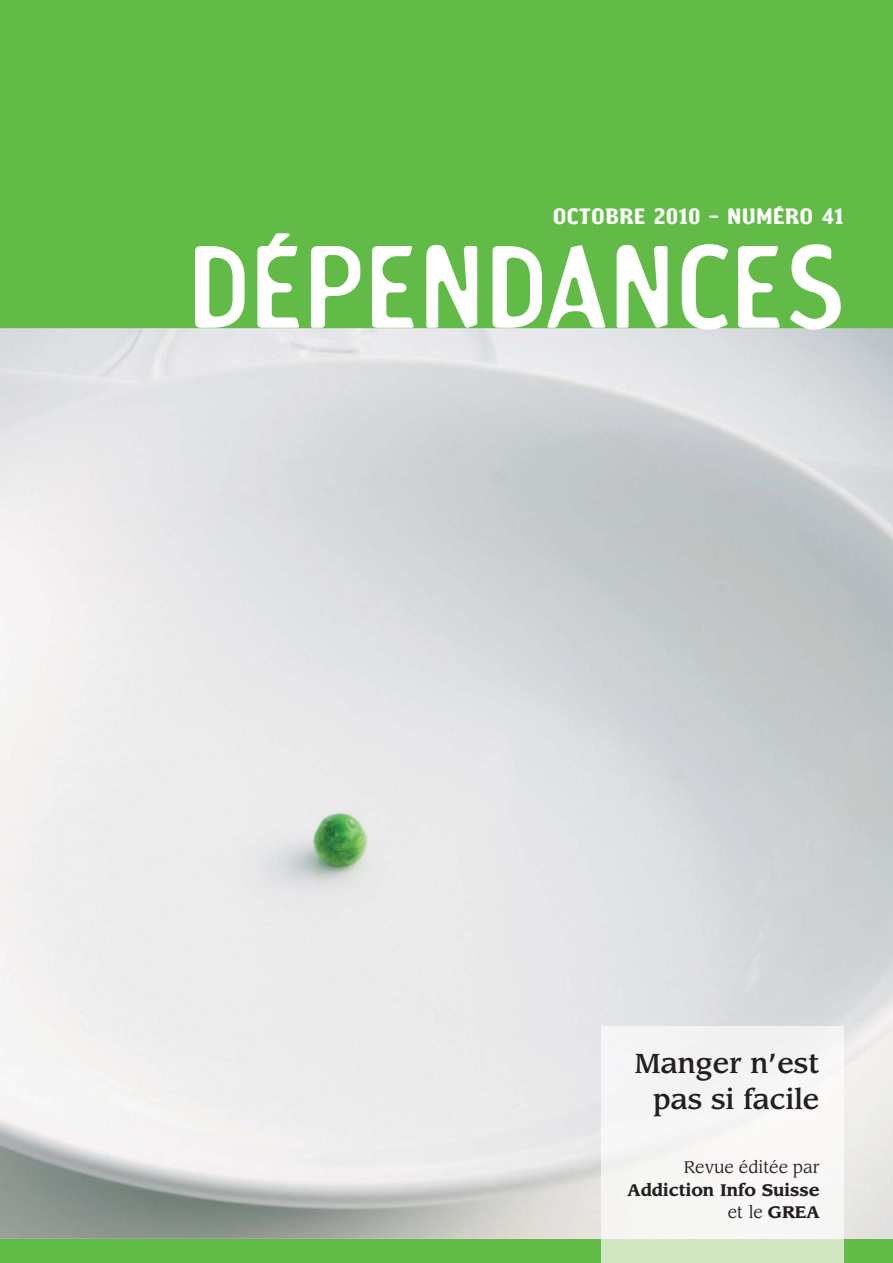
<style>
.page{position:relative;width:893px;height:1263px;background:#fff}
.page>*{position:absolute;margin:0;border:0;box-sizing:border-box;transform-origin:0 0}
.t1{font:110.1px "Amoebia Sans";letter-spacing:.02em;color:#fff}
.t2{font:500 27px/36px "Leawood";color:#231f20;text-align:right}
.t3{font:21px "Amoebia Drop";letter-spacing:.05em;color:#fff}
.t4{font:700 16.5px/22.5px "Leawood";color:#231f20;text-align:right}
.t5{font:16.5px "Leawood";color:#231f20}
.s1{font-weight:400}
</style>
<div class="page">
<img style="left:0;top:328px;width:893px;height:911px">
<div style="left:0;top:0;width:893px;height:328px;background:#62bb46"></div>
<div style="left:0;top:1239px;width:893px;height:24px;background:#62bb46"></div>
<div style="left:601px;top:1026px;width:242px;height:213px;background:#f6f6f5"></div>
<div style="left:601px;top:1240px;width:242px;height:23px;background:#d0e7c1"></div>
<hr style="left:601px;top:1239px;width:242px;height:1px;background:#d0e7c1">
<p class="t3" style="left:553px;top:205px;width:292px">OCTOBRE 2010 - NUMÉRO 41</p>
<h1 class="t1" style="left:189px;top:225px;width:657px">DÉPENDANCES</h1>
<h2 class="t2" style="left:634px;top:1047px;width:187px">Manger n’est pas si facile</h2>
<p class="t5" style="left:684px;top:1160px;width:137px">Revue éditée par</p>
<p class="t4" style="left:627px;top:1180px;width:194px">Addiction Info Suisse <span class="s1">et le</span> GREA</p>
</div>
